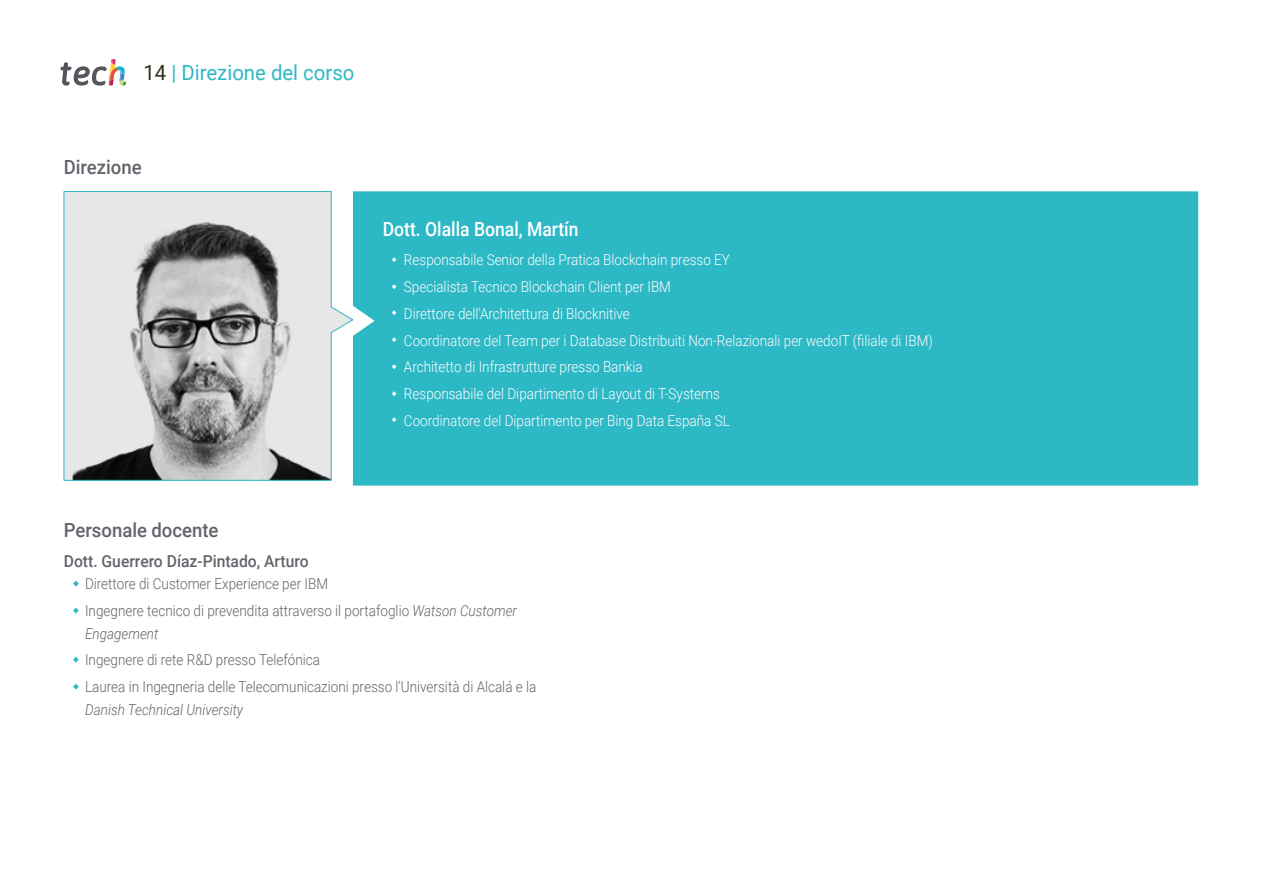
<style>
.page{position:relative;width:1263px;height:893px;background:#fff}
.page>*{position:absolute;margin:0;border:0;box-sizing:border-box;transform-origin:0 0}
.t1{font:21px "Roboto";color:#2db8c5}
.t2{font:500 19.5px "Roboto";color:#61646a;scale:.95 1}
.t3{font:500 19.5px "Roboto";color:#fff;scale:.9 1}
.t4{font:500 16.5px "Roboto";color:#61646a;scale:.95 1}
.t5{font:300 15px/26.7px "Roboto";color:#fff;scale:.9 1}
.t6{font:300 15px/26.7px "Roboto";color:#61646a;scale:.9 1}
.t7{font:italic 300 15px "Roboto";color:#61646a;scale:.9 1}
.s1{color:#312e20}
.s2{font-style:italic}
</style>
<div class="page">
<svg style="left:61px;top:59px;width:65px;height:27px"></svg>
<div style="left:353px;top:191px;width:845px;height:295px;background:#2db8c5"></div>
<svg style="left:64px;top:191px;width:289px;height:290px;background:#c0c2c2"></svg>
<svg style="left:392px;top:257px;width:5px;height:5px"></svg>
<svg style="left:392px;top:284px;width:5px;height:5px"></svg>
<svg style="left:392px;top:310px;width:5px;height:5px"></svg>
<svg style="left:392px;top:337px;width:5px;height:5px"></svg>
<svg style="left:392px;top:364px;width:5px;height:5px"></svg>
<svg style="left:392px;top:391px;width:5px;height:5px"></svg>
<svg style="left:392px;top:417px;width:5px;height:5px"></svg>
<h1 class="t1" style="left:144px;top:57px;width:213px"><span class="s1">14</span> | Direzione del corso</h1>
<h2 class="t2" style="left:64px;top:153px;width:84px">Direzione</h2>
<h2 class="t3" style="left:383px;top:215px;width:219px">Dott. Olalla Bonal, Martín</h2>
<p class="t5" style="left:404px;top:246px;width:589px">Responsabile Senior della Pratica Blockchain presso EY<br>Specialista Tecnico Blockchain Client per IBM<br>Direttore dell'Architettura di Blocknitive<br>Coordinatore del Team per i Database Distribuiti Non-Relazionali per wedoIT (filiale di IBM)<br>Architetto di Infrastrutture presso Bankia<br>Responsabile del Dipartimento di Layout di T-Systems<br>Coordinatore del Dipartimento per Bing Data España SL</p>
<h2 class="t2" style="left:64px;top:517px;width:164px">Personale docente</h2>
<p class="t4" style="left:64px;top:550px;width:259px">Dott. Guerrero Díaz-Pintado, Arturo</p>
<p class="t6" style="left:85px;top:570px;width:482px">Direttore di Customer Experience per IBM<br>Ingegnere tecnico di prevendita attraverso il portafoglio <span class="s2">Watson Customer</span></p>
<p class="t7" style="left:85px;top:623px;width:83px">Engagement</p>
<p class="t6" style="left:85px;top:646px;width:503px">Ingegnere di rete R&amp;D presso Telefónica<br>Laurea in Ingegneria delle Telecomunicazioni presso l'Università di Alcalá e la</p>
<p class="t7" style="left:85px;top:699px;width:177px">Danish Technical University</p>
</div>
